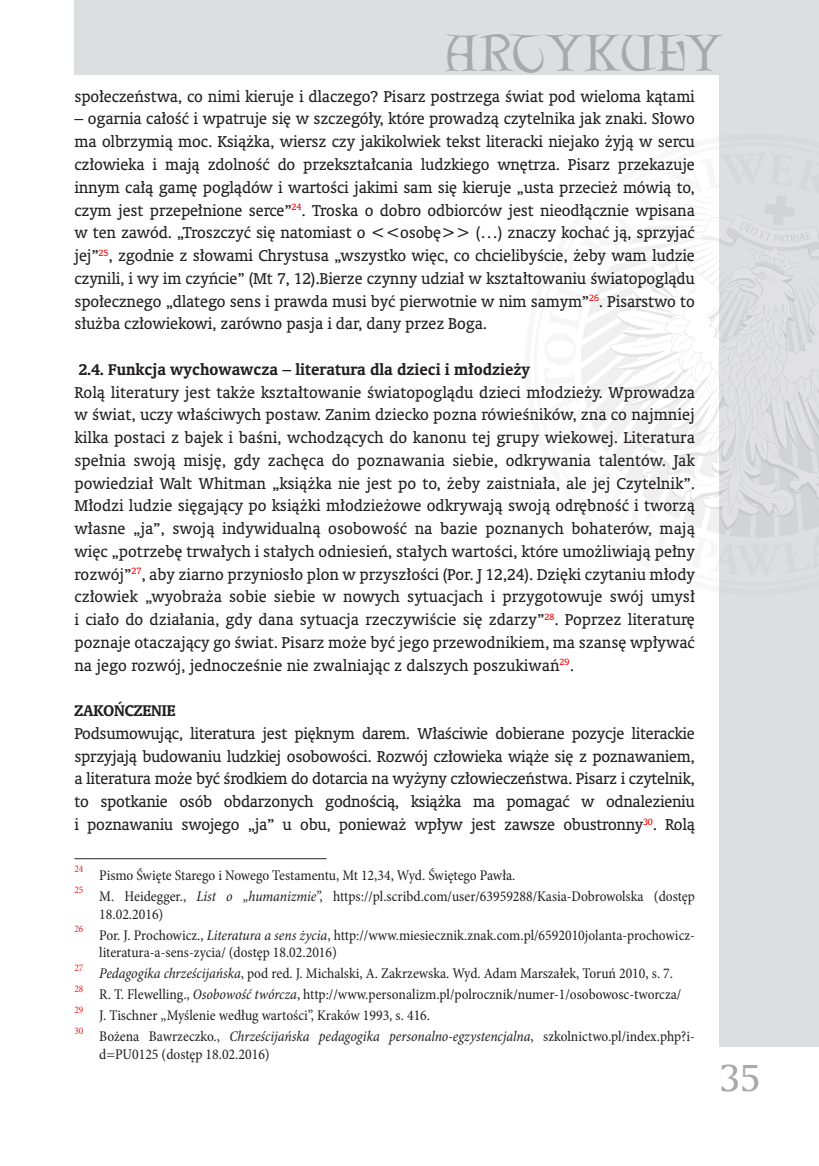
<style>
.page{position:relative;width:819px;height:1166px;background:#fff}
.page>*{position:absolute;margin:0;border:0;box-sizing:border-box;transform-origin:0 0}
.t1{font:46.55px "Lettergical PL";letter-spacing:-.005em;color:#a8a9ad}
.t2{font:36.75px "Amerigo PL";color:#a8a9ad}
.Normalny_PK_1{font:15.75px/22.8px "Oranda PL";letter-spacing:-.01em;color:#231f20;text-align:justify}
.Normalny_PK{font:700 15.75px "Oranda PL";color:#231f20}
.przypisy_PK{font:condensed 14.88px/17.8px "Minion Pro";color:#231f20}
.przypisy_PK-2{font:condensed 10.15px "Minion Pro";color:#ee1d23}
.s1{font-style:italic}
</style>
<div class="page">
<div style="left:719px;top:0;width:100px;height:1047px;background:#dddee0"></div>
<div style="left:74px;top:0;width:745px;height:74px;background:#dddee0"></div>
<svg style="left:581px;top:196px;width:238px;height:341px"></svg>
<hr style="left:74px;top:858px;width:252px;height:1px;background:#231f20">
<h1 class="t1" style="left:445px;top:25px;width:279px">ARTYKUŁY</h1>
<p class="Normalny_PK_1" style="left:74px;top:85px;width:622px">społeczeństwa, co nimi kieruje i dlaczego? Pisarz postrzega świat pod wieloma kątami</p>
<p class="Normalny_PK_1" style="left:74px;top:107px;width:622px">– ogarnia całość i wpatruje się w szczegóły, które prowadzą czytelnika jak znaki. Słowo ma olbrzymią moc. Książka, wiersz czy jakikolwiek tekst literacki niejako żyją w sercu człowieka i mają zdolność do przekształcania ludzkiego wnętrza. Pisarz przekazuje innym całą gamę poglądów i wartości jakimi sam się kieruje „usta przecież mówią to, czym jest przepełnione serce”<sup>24</sup>. Troska o dobro odbiorców jest nieodłącznie wpisana w ten zawód. „Troszczyć się natomiast o &lt;&lt;osobę&gt;&gt; (…) znaczy kochać ją, sprzyjać jej”<sup>25</sup>, zgodnie z słowami Chrystusa „wszystko więc, co chcielibyście, żeby wam ludzie czynili, i wy im czyńcie” (Mt 7, 12).Bierze czynny udział w kształtowaniu światopoglądu społecznego „dlatego sens i prawda musi być pierwotnie w nim samym”<sup>26</sup>. Pisarstwo to służba człowiekowi, zarówno pasja i dar, dany przez Boga.</p>
<p class="Normalny_PK" style="left:79px;top:359px;width:453px">2.4. Funkcja wychowawcza – literatura dla dzieci i młodzieży</p>
<p class="Normalny_PK_1" style="left:74px;top:380px;width:622px">Rolą literatury jest także kształtowanie światopoglądu dzieci młodzieży. Wprowadza w świat, uczy właściwych postaw. Zanim dziecko pozna rówieśników, zna co najmniej kilka postaci z bajek i baśni, wchodzących do kanonu tej grupy wiekowej. Literatura spełnia swoją misję, gdy zachęca do poznawania siebie, odkrywania talentów. Jak powiedział Walt Whitman „książka nie jest po to, żeby zaistniała, ale jej Czytelnik”.<br>Młodzi ludzie sięgający po książki młodzieżowe odkrywają swoją odrębność i tworzą własne „ja”, swoją indywidualną osobowość na bazie poznanych bohaterów, mają więc „potrzebę trwałych i stałych odniesień, stałych wartości, które umożliwiają pełny rozwój”<sup>27</sup>, aby ziarno przyniosło plon w przyszłości (Por. J 12,24). Dzięki czytaniu młody człowiek „wyobraża sobie siebie w nowych sytuacjach i przygotowuje swój umysł i ciało do działania, gdy dana sytuacja rzeczywiście się zdarzy”<sup>28</sup>. Poprzez literaturę poznaje otaczający go świat. Pisarz może być jego przewodnikiem, ma szansę wpływać na jego rozwój, jednocześnie nie zwalniając z dalszych poszukiwań<sup>29</sup>.</p>
<p class="Normalny_PK" style="left:74px;top:700px;width:103px">ZAKOŃCZENIE</p>
<p class="Normalny_PK_1" style="left:74px;top:722px;width:622px">Podsumowując, literatura jest pięknym darem. Właściwie dobierane pozycje literackie sprzyjają budowaniu ludzkiej osobowości. Rozwój człowieka wiąże się z poznawaniem, a literatura może być środkiem do dotarcia na wyżyny człowieczeństwa. Pisarz i czytelnik, to spotkanie osób obdarzonych godnością, książka ma pomagać w odnalezieniu i poznawaniu swojego „ja” u obu, ponieważ wpływ jest zawsze obustronny<sup>30</sup>. Rolą</p>
<p class="przypisy_PK-2" style="left:74px;top:862px;width:11px">24</p>
<p class="przypisy_PK" style="left:99px;top:866px;width:418px">Pismo Święte Starego i Nowego Testamentu, Mt 12,34, Wyd. Świętego Pawła.</p>
<p class="przypisy_PK-2" style="left:74px;top:883px;width:11px">25</p>
<p class="przypisy_PK" style="left:99px;top:887px;width:597px">M. Heidegger., <span class="s1">List o „humanizmie</span>”, https://pl.scribd.com/user/63959288/Kasia-Dobrowolska (dostęp<br>18.02.2016)</p>
<p class="przypisy_PK-2" style="left:74px;top:922px;width:11px">26</p>
<p class="przypisy_PK" style="left:99px;top:926px;width:597px">Por. J. Prochowicz., <span class="s1">Literatura a sens życia</span>, http://www.miesiecznik.znak.com.pl/6592010jolanta-prochowicz&shy;literatura-a-sens-zycia/ (dostęp 18.02.2016)</p>
<p class="przypisy_PK-2" style="left:74px;top:961px;width:11px">27</p>
<p class="przypisy_PK" style="left:99px;top:965px;width:575px"><span class="s1">Pedagogika chrześcijańska</span>, pod red. J. Michalski, A. Zakrzewska. Wyd. Adam Marszałek, Toruń 2010, s. 7.</p>
<p class="przypisy_PK-2" style="left:74px;top:982px;width:11px">28</p>
<p class="przypisy_PK" style="left:99px;top:986px;width:583px">R. T. Flewelling., <span class="s1">Osobowość twórcza</span>, http://www.personalizm.pl/polrocznik/numer-1/osobowosc-tworcza/</p>
<p class="przypisy_PK-2" style="left:74px;top:1003px;width:11px">29</p>
<p class="przypisy_PK" style="left:99px;top:1007px;width:332px">J. Tischner „Myślenie według wartości”, Kraków 1993, s. 416.</p>
<p class="przypisy_PK-2" style="left:74px;top:1024px;width:11px">30</p>
<p class="przypisy_PK" style="left:99px;top:1028px;width:597px">Bożena Bawrzeczko., <span class="s1">Chrześcijańska pedagogika personalno-egzystencjalna</span>, szkolnictwo.pl/index.php?i&shy;d=PU0125 (dostęp 18.02.2016)</p>
<h2 class="t2" style="left:719px;top:1053px;width:42px">35</h2>
</div>
